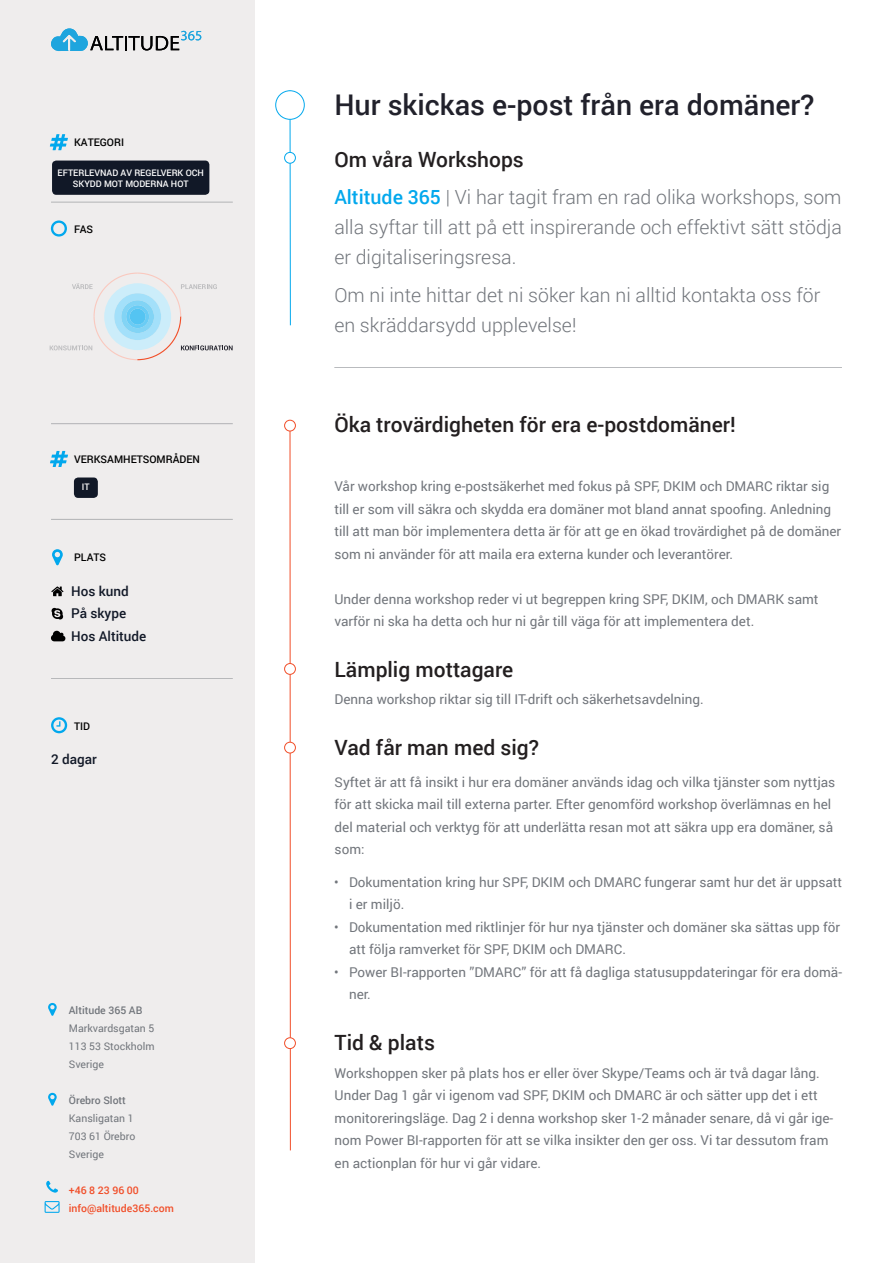
<style>
.page{position:relative;width:893px;height:1263px;background:#fff}
.page>*{position:absolute;margin:0;border:0;box-sizing:border-box;transform-origin:0 0}
.t1{font:500 28.5px "Roboto";color:#21212b}
.t2{font:500 21px "Roboto";color:#231f20}
.t3{font:300 19.5px/30px "Roboto";color:#72767c;text-align:justify}
.t4{font:13.5px/22.5px "Roboto";color:#72767c}
.t5{font:500 13.5px "Roboto";color:#111827}
.t6{font:10.5px "Roboto";color:#72767c}
.t7{font:500 10.5px "Roboto";color:#000}
.t8{font:500 10.5px "Roboto";color:#f14e29}
.t9{font:500 10.5px "Roboto";color:#72767c}
.t10{font:500 9px/10.8px "Roboto";color:#fff;text-align:center}
.s1{font-weight:500;color:#02a8ed}
</style>
<div class="page">
<div style="left:0;top:0;width:254px;height:1263px;background:#efeded"></div>
<div style="left:52px;top:161px;width:157px;height:34px;background:#111827;border-radius:4px"></div>
<svg style="left:50px;top:273px;width:183px;height:87px"></svg>
<svg style="left:51px;top:28px;width:150px;height:23px"></svg>
<hr style="left:290px;top:90px;width:1px;height:235px;background:#02a8ed">
<hr style="left:290px;top:428px;width:1px;height:722px;background:#f14e29">
<div style="left:285px;top:152px;width:10px;height:11px;background:#fff;border-radius:50%"></div>
<div style="left:284px;top:152px;width:12px;height:12px;border:1px solid #02a8ed;border-radius:50%"></div>
<div style="left:285px;top:420px;width:10px;height:11px;background:#fff;border-radius:50%"></div>
<div style="left:284px;top:420px;width:12px;height:11px;border:1px solid #f14e29;border-radius:50%"></div>
<div style="left:285px;top:663px;width:10px;height:11px;background:#fff;border-radius:50%"></div>
<div style="left:284px;top:663px;width:12px;height:12px;border:1px solid #f14e29;border-radius:50%"></div>
<div style="left:285px;top:742px;width:10px;height:11px;background:#fff;border-radius:50%"></div>
<div style="left:284px;top:742px;width:12px;height:11px;border:1px solid #f14e29;border-radius:50%"></div>
<div style="left:285px;top:1038px;width:10px;height:10px;background:#fff;border-radius:50%"></div>
<div style="left:284px;top:1037px;width:12px;height:12px;border:1px solid #f14e29;border-radius:50%"></div>
<div style="left:276px;top:91px;width:28px;height:28px;background:#fff;border-radius:50%"></div>
<div style="left:275px;top:90px;width:30px;height:30px;border:1px solid #02a8ed;border-radius:50%"></div>
<div style="left:74px;top:477px;width:24px;height:21px;background:#111827;border-radius:4px"></div>
<hr style="left:334px;top:367px;width:508px;height:1px;background:#72767c">
<hr style="left:51px;top:202px;width:182px;height:1px;background:#72767c">
<hr style="left:51px;top:519px;width:182px;height:1px;background:#72767c">
<hr style="left:51px;top:423px;width:182px;height:1px;background:#72767c">
<hr style="left:51px;top:678px;width:182px;height:1px;background:#72767c">
<svg style="left:50px;top:134px;width:18px;height:16px"></svg>
<svg style="left:51px;top:220px;width:16px;height:17px"></svg>
<svg style="left:50px;top:451px;width:18px;height:16px"></svg>
<svg style="left:52px;top:549px;width:11px;height:16px"></svg>
<svg style="left:51px;top:717px;width:16px;height:16px"></svg>
<svg style="left:46px;top:1181px;width:12px;height:11px"></svg>
<svg style="left:45px;top:1201px;width:15px;height:12px"></svg>
<svg style="left:48px;top:1093px;width:9px;height:13px"></svg>
<svg style="left:48px;top:1003px;width:9px;height:13px"></svg>
<svg style="left:51px;top:586px;width:12px;height:10px"></svg>
<svg style="left:52px;top:608px;width:11px;height:11px"></svg>
<svg style="left:51px;top:631px;width:14px;height:10px"></svg>
<p class="t7" style="left:74px;top:135px;width:51px">KATEGORI</p>
<p class="t10" style="left:57px;top:167px;width:148px">EFTERLEVNAD AV REGELVERK OCH<br>SKYDD MOT MODERNA HOT</p>
<p class="t7" style="left:74px;top:222px;width:20px">FAS</p>
<p class="t7" style="left:74px;top:452px;width:127px">VERKSAMHETSOMRÅDEN</p>
<p class="t10" style="left:82px;top:481px;width:9px">IT</p>
<p class="t7" style="left:74px;top:550px;width:33px">PLATS</p>
<p class="t5" style="left:71px;top:582px;width:59px">Hos kund</p>
<p class="t5" style="left:71px;top:604px;width:57px">På skype</p>
<p class="t5" style="left:71px;top:627px;width:77px">Hos Altitude</p>
<p class="t7" style="left:74px;top:718px;width:18px">TID</p>
<p class="t5" style="left:51px;top:750px;width:47px">2 dagar</p>
<p class="t9" style="left:69px;top:1003px;width:75px">Altitude 365 AB</p>
<p class="t6" style="left:69px;top:1021px;width:87px">Markvardsgatan 5</p>
<p class="t6" style="left:69px;top:1039px;width:87px">113 53 Stockholm</p>
<p class="t6" style="left:69px;top:1057px;width:37px">Sverige</p>
<p class="t9" style="left:69px;top:1093px;width:59px">Örebro Slott</p>
<p class="t6" style="left:69px;top:1111px;width:66px">Kansligatan 1</p>
<p class="t6" style="left:69px;top:1129px;width:68px">703 61 Örebro</p>
<p class="t6" style="left:69px;top:1147px;width:37px">Sverige</p>
<p class="t8" style="left:69px;top:1183px;width:71px">+46 8 23 96 00</p>
<p class="t8" style="left:69px;top:1201px;width:106px">info@altitude365.com</p>
<p class="t1" style="left:334px;top:85px;width:481px">Hur skickas e-post från era domäner?</p>
<p class="t2" style="left:334px;top:144px;width:191px">Om våra Workshops</p>
<p class="t3" style="left:334px;top:182px;width:509px"><span class="s1">Altitude 365</span> | Vi har tagit fram en rad olika workshops, som alla syftar till att på ett inspirerande och effektivt sätt stödja er digitaliseringsresa.</p>
<p class="t3" style="left:334px;top:279px;width:487px">Om ni inte hittar det ni söker kan ni alltid kontakta oss för en skräddarsydd upplevelse!</p>
<p class="t2" style="left:334px;top:410px;width:403px">Öka trovärdigheten för era e-postdomäner!</p>
<p class="t4" style="left:334px;top:475px;width:508px">Vår workshop kring e-postsäkerhet med fokus på SPF, DKIM och DMARC riktar sig till er som vill säkra och skydda era domäner mot bland annat spoofing. Anledning till att man bör implementera detta är för att ge en ökad trovärdighet på de domäner som ni använder för att maila era externa kunder och leverantörer.</p>
<p class="t4" style="left:334px;top:587px;width:486px">Under denna workshop reder vi ut begreppen kring SPF, DKIM, och DMARK samt varför ni ska ha detta och hur ni går till väga för att implementera det.</p>
<p class="t2" style="left:335px;top:654px;width:180px">Lämplig mottagare</p>
<p class="t4" style="left:335px;top:687px;width:371px">Denna workshop riktar sig till IT-drift och säkerhetsavdelning.</p>
<p class="t2" style="left:335px;top:733px;width:206px">Vad får man med sig?</p>
<p class="t4" style="left:335px;top:770px;width:502px">Syftet är att få insikt i hur era domäner används idag och vilka tjänster som nyttjas för att skicka mail till externa parter. Efter genomförd workshop överlämnas en hel del material och verktyg för att underlätta resan mot att säkra upp era domäner, så som:</p>
<p class="t4" style="left:334px;top:870px;width:6px">•</p>
<p class="t4" style="left:334px;top:915px;width:6px">•</p>
<p class="t4" style="left:334px;top:960px;width:6px">•</p>
<p class="t4" style="left:349px;top:870px;width:495px">Dokumentation kring hur SPF, DKIM och DMARC fungerar samt hur det är uppsatt i er miljö.</p>
<p class="t4" style="left:349px;top:915px;width:493px">Dokumentation med riktlinjer för hur nya tjänster och domäner ska sättas upp för att följa ramverket för SPF, DKIM och DMARC.</p>
<p class="t4" style="left:349px;top:960px;width:494px">Power BI-rapporten ”DMARC” för att få dagliga statusuppdateringar för era domä&shy;ner.</p>
<p class="t2" style="left:335px;top:1028px;width:102px">Tid &amp; plats</p>
<p class="t4" style="left:335px;top:1061px;width:500px">Workshoppen sker på plats hos er eller över Skype/Teams och är två dagar lång.<br>Under Dag 1 går vi igenom vad SPF, DKIM och DMARC är och sätter upp det i ett monitoreringsläge. Dag 2 i denna workshop sker 1-2 månader senare, då vi går ige&shy;nom Power BI-rapporten för att se vilka insikter den ger oss. Vi tar dessutom fram en actionplan för hur vi går vidare.</p>
</div>
